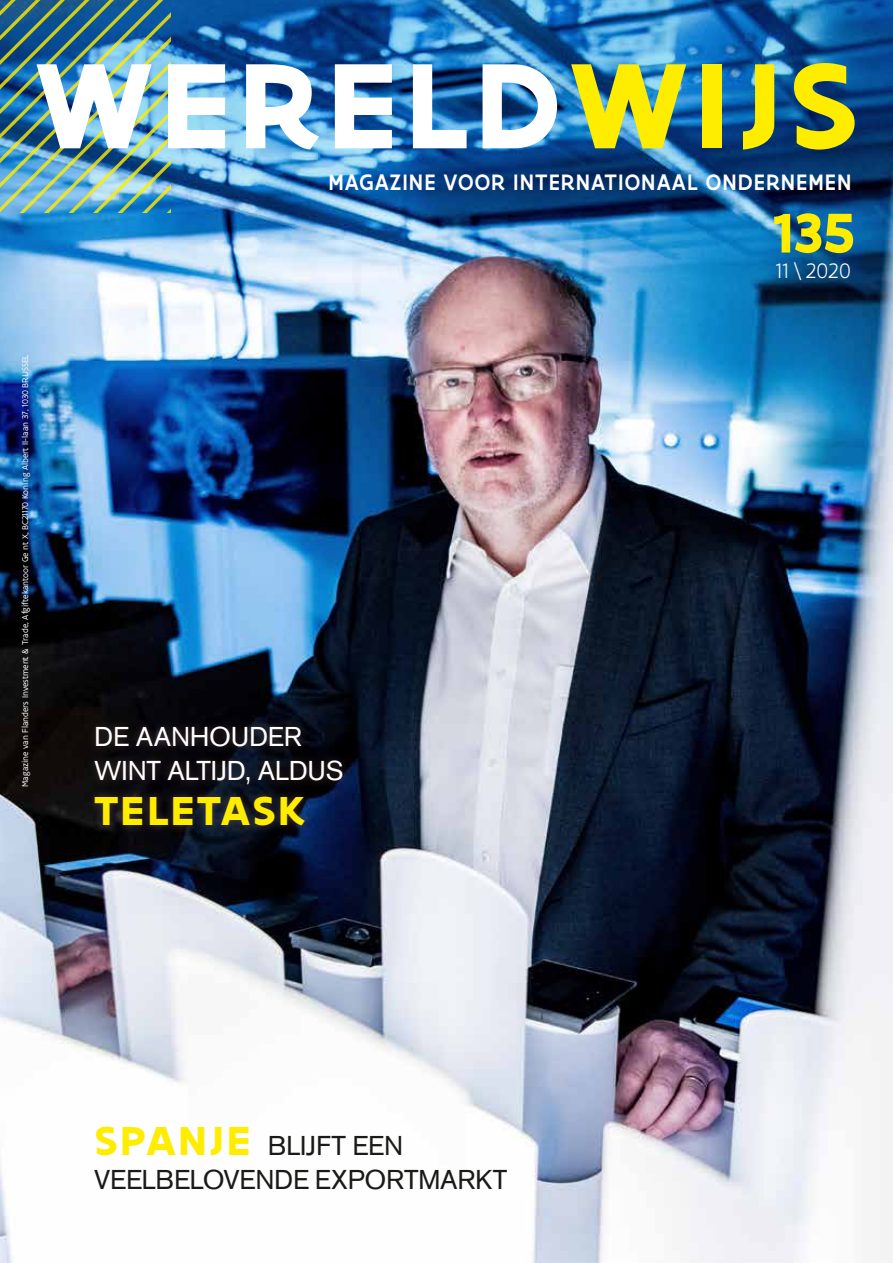
<style>
.page{position:relative;width:893px;height:1263px;background:#fff}
.page>*{position:absolute;margin:0;border:0;box-sizing:border-box;transform-origin:0 0}
.t1{font:700 130.5px "Flanders Art Sans";letter-spacing:.055em;color:#fff}
.t2{font:700 60px "Flanders Art Sans";color:#ffed00;scale:.96 1}
.t3{font:700 43.5px "Flanders Art Sans";letter-spacing:.055em;color:#ffed00}
.t4{font:27px/34.2px "Akzidenz Grotesk BE";letter-spacing:-.01em;color:#1a1a18}
.t5{font:27px/34.2px "Akzidenz Grotesk BE";letter-spacing:-.01em;color:#fff}
.t6{font:500 24px "Flanders Art Sans";letter-spacing:.045em;color:#fff;scale:.96 1}
.t7{font:300 22.5px "Flanders Art Sans";letter-spacing:.01em;color:#fff;scale:.96 1}
.t8{font:9px "Flanders Art Sans";color:#fff}
.s1{color:#ffed00}
.s2{font-family:"Flanders Art Sans";font-weight:700;font-size:43.5px;color:#ffed00}
</style>
<div class="page">
<img style="left:0;top:288px;width:893px;height:975px">
<img style="left:0;top:0;width:893px;height:288px">
<div style="left:86px;top:718px;width:265px;height:116px;background:#5c4642;opacity:.75"></div>
<img style="left:0;top:0;width:170px;height:213px">
<h1 class="t1" style="left:35px;top:23px;width:825px">WERELD<span class="s1">WIJS</span></h1>
<h3 class="t6" style="left:328px;top:167px;width:546px">MAGAZINE VOOR INTERNATIONAAL ONDERNEMEN</h3>
<h2 class="t2" style="left:771px;top:195px;width:89px">135</h2>
<h3 class="t7" style="left:776px;top:258px;width:80px">11 \ 2020</h3>
<p class="t8" style="left:20px;top:787px;width:434px;rotate:-90deg">Magazine van Flanders Investment &amp; Trade, Afgiftekantoor Ge nt X, BC21170 Koning Albert II-laan 37, 1030 BRUSSEL</p>
<h3 class="t5" style="left:94px;top:719px;width:251px">DE AANHOUDER<br>WINT ALTIJD, ALDUS</h3>
<h3 class="t3" style="left:94px;top:783px;width:213px">TELETASK</h3>
<h3 class="t4" style="left:94px;top:1129px;width:415px"><span class="s2">SPANJE</span> BLIJFT EEN<br>VEELBELOVENDE EXPORTMARKT</h3>
</div>
